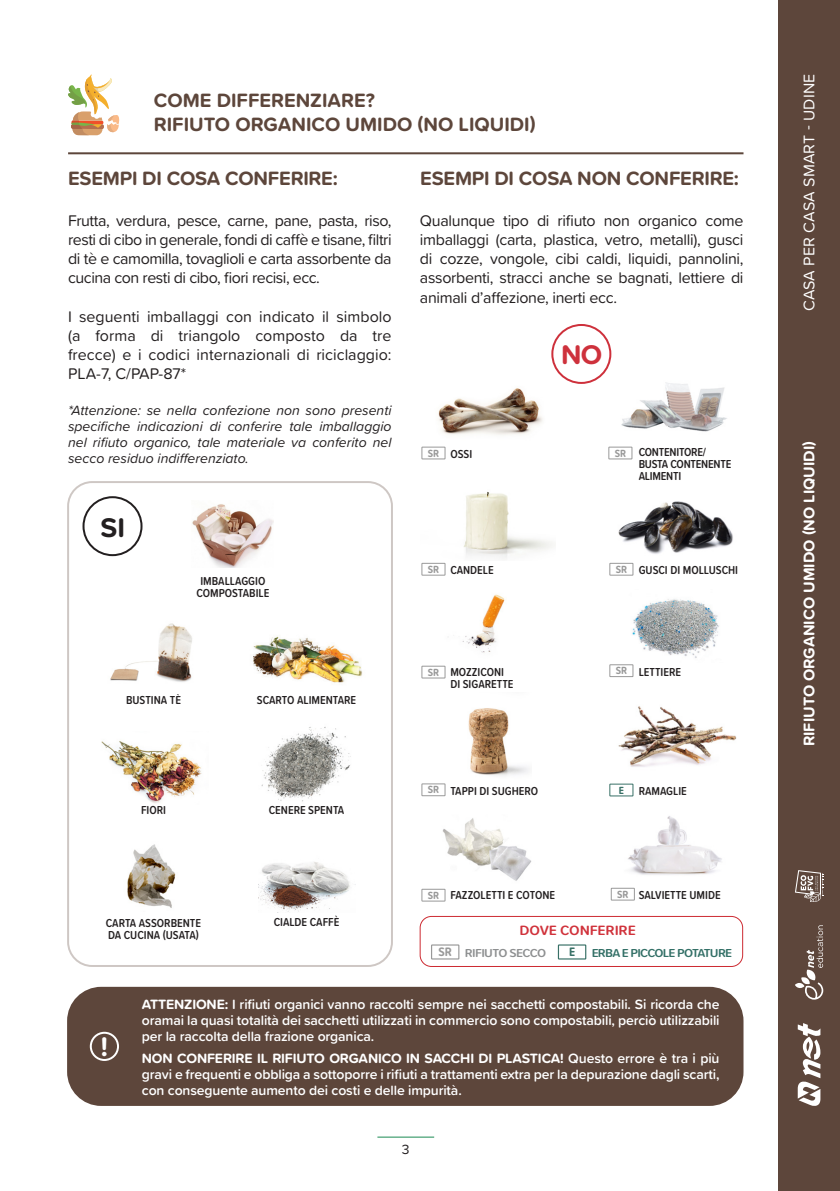
<style>
.page{position:relative;width:840px;height:1191px;background:#fff}
.page>*{position:absolute;margin:0;border:0;box-sizing:border-box;transform-origin:0 0}
.t1{font:700 28px "Proxima Soft";color:#ce313c}
.t2{font:700 28px "Proxima Soft";color:#231f20}
.t3{font:700 28px "Proxima Soft";color:#fff}
.t4{font:700 20px "Proxima Soft";letter-spacing:-.005em;color:#5d463b}
.t5{font:16px/19.2px "Proxima Soft";letter-spacing:-.02em;color:#231f20;text-align:justify}
.t6{font:700 16px "Proxima Soft";color:#fff}
.t7{font:16px "Proxima Soft";letter-spacing:.01em;color:#fff}
.t8{font:600 14px/16px "Proxima Soft";letter-spacing:-.01em;color:#fff;text-align:justify}
.t9{font:italic 14px/16px "Proxima Soft";color:#231f20;text-align:justify}
.t10{font:600 14px "Proxima Soft Cond";letter-spacing:-.01em;color:#d0323b;scale:1.23 1}
.t11{font:13.8px "Proxima Soft";color:#231f20}
.t12{font:700 12.8px "Proxima Soft Cond";color:#387066}
.t13{font:600 12px/12px "Proxima Soft Cond";color:#231f20;text-align:center}
.t14{font:600 12px/12px "Proxima Soft Cond";letter-spacing:-.02em;color:#231f20}
.t15{font:600 12px "Proxima Soft Cond";letter-spacing:-.05em;color:#337067;scale:1.23 1}
.t16{font:600 12px "Proxima Soft Cond";letter-spacing:-.04em;color:#8e9091;scale:1.23 1}
.t17{font:700 10.8px "Proxima Soft Cond";color:#999}
.t18{font:700 10.8px "Proxima Soft Cond";color:#387066}
.s1{font-weight:700;font-size:12.8px;color:#999}
.s2{font-weight:700}
</style>
<div class="page">
<hr style="left:0;top:365px;width:1px;height:34px;background:#62b772">
<hr style="left:68px;top:152px;width:675px;height:2px;background:#5d463b">
<svg style="left:68px;top:74px;width:52px;height:61px"></svg>
<div style="left:777px;top:0;width:62px;height:1191px;background:#5d463b"></div>
<svg style="left:797px;top:1023px;width:23px;height:83px"></svg>
<svg style="left:794px;top:983px;width:10px;height:5px"></svg>
<svg style="left:800px;top:925px;width:22px;height:74px"></svg>
<svg style="left:795px;top:870px;width:28px;height:32px"></svg>
<img style="left:438px;top:388px;width:105px;height:47px">
<img style="left:463px;top:491px;width:90px;height:68px">
<img style="left:462px;top:594px;width:43px;height:59px">
<img style="left:468px;top:708px;width:61px;height:68px">
<img style="left:442px;top:818px;width:90px;height:63px">
<div style="left:421px;top:888px;width:24px;height:13px;border:1px solid #999"></div>
<div style="left:421px;top:783px;width:24px;height:13px;border:1px solid #999"></div>
<div style="left:421px;top:665px;width:24px;height:13px;border:1px solid #999"></div>
<div style="left:421px;top:563px;width:24px;height:12px;border:1px solid #999"></div>
<div style="left:421px;top:446px;width:24px;height:13px;border:1px solid #999"></div>
<img style="left:621px;top:382px;width:106px;height:50px">
<img style="left:618px;top:501px;width:115px;height:53px">
<img style="left:632px;top:599px;width:87px;height:59px">
<img style="left:618px;top:706px;width:119px;height:61px">
<img style="left:628px;top:816px;width:94px;height:59px">
<div style="left:609px;top:563px;width:24px;height:12px;border:1px solid #999"></div>
<div style="left:609px;top:664px;width:24px;height:13px;border:1px solid #999"></div>
<div style="left:609px;top:783px;width:24px;height:13px;border:1px solid #387066"></div>
<div style="left:610px;top:887px;width:24px;height:13px;border:1px solid #999"></div>
<div style="left:608px;top:446px;width:24px;height:13px;border:1px solid #999"></div>
<div style="left:551px;top:324px;width:60px;height:60px;border:2px solid #ce313c;border-radius:50%"></div>
<img style="left:127px;top:844px;width:49px;height:64px">
<img style="left:258px;top:862px;width:92px;height:51px">
<img style="left:101px;top:741px;width:101px;height:62px">
<img style="left:261px;top:727px;width:90px;height:75px">
<img style="left:110px;top:623px;width:82px;height:59px">
<img style="left:253px;top:636px;width:109px;height:47px">
<div style="left:82px;top:496px;width:60px;height:60px;border:2px solid #231f20;border-radius:50%"></div>
<div style="left:67px;top:481px;width:326px;height:486px;border:2px solid #5d463b;border-radius:24px"></div>
<img style="left:192px;top:504px;width:82px;height:63px">
<hr style="left:377px;top:1136px;width:57px;height:1px;background:#1b8a53">
<div style="left:67px;top:986px;width:676px;height:120px;background:#5d463b;border-radius:34px"></div>
<div style="left:90px;top:1031px;width:29px;height:30px;border:2px solid #fff;border-radius:50%"></div>
<div style="left:419px;top:916px;width:323px;height:51px;border:1px solid #cd2b32;border-radius:11px"></div>
<div style="left:431px;top:944px;width:28px;height:15px;border:1px solid #999"></div>
<div style="left:557px;top:944px;width:29px;height:15px;border:1px solid #387066"></div>
<p class="t4" style="left:154px;top:86px;width:222px">COME DIFFERENZIARE?</p>
<p class="t4" style="left:154px;top:110px;width:383px">RIFIUTO ORGANICO UMIDO (NO LIQUIDI)</p>
<p class="t4" style="left:68px;top:163px;width:271px">ESEMPI DI COSA CONFERIRE:</p>
<p class="t4" style="left:420px;top:163px;width:320px">ESEMPI DI COSA NON CONFERIRE:</p>
<p class="t5" style="left:68px;top:210px;width:325px">Frutta, verdura, pesce, carne, pane, pasta, riso, resti di cibo in generale, fondi di caffè e tisane, filtri di tè e camomilla, tovaglioli e carta assorbente da cucina con resti di cibo, fiori recisi, ecc.</p>
<p class="t5" style="left:68px;top:306px;width:325px">I seguenti imballaggi con indicato il simbolo (a forma di triangolo composto da tre frecce) e i codici internazionali di riciclaggio:<br>PLA-7, C/PAP-87*</p>
<p class="t9" style="left:68px;top:401px;width:325px">*Attenzione: se nella confezione non sono presenti specifiche indicazioni di conferire tale imballaggio nel rifiuto organico, tale materiale va conferito nel secco residuo indifferenziato.</p>
<p class="t5" style="left:420px;top:210px;width:325px">Qualunque tipo di rifiuto non organico come imballaggi (carta, plastica, vetro, metalli), gusci di cozze, vongole, cibi caldi, liquidi, pannolini, assorbenti, stracci anche se bagnati, lettiere di animali d’affezione, inerti ecc.</p>
<p class="t1" style="left:560px;top:334px;width:43px">NO</p>
<p class="t17" style="left:614px;top:445px;width:13px">SR</p>
<p class="t14" style="left:638px;top:445px;width:94px">CONTENITORE/<br>BUSTA CONTENENTE<br>ALIMENTI</p>
<p class="t17" style="left:427px;top:445px;width:13px">SR</p>
<p class="t13" style="left:450px;top:447px;width:23px">OSSI</p>
<p class="t2" style="left:101px;top:506px;width:26px">SI</p>
<p class="t13" style="left:196px;top:574px;width:75px">IMBALLAGGIO<br>COMPOSTABILE</p>
<p class="t13" style="left:126px;top:693px;width:56px">BUSTINA TÈ</p>
<p class="t13" style="left:257px;top:694px;width:101px">SCARTO ALIMENTARE</p>
<p class="t13" style="left:141px;top:803px;width:27px">FIORI</p>
<p class="t13" style="left:269px;top:803px;width:77px">CENERE SPENTA</p>
<p class="t13" style="left:106px;top:916px;width:97px">CARTA ASSORBENTE</p>
<p class="t13" style="left:108px;top:928px;width:92px">DA CUCINA (USATA)</p>
<p class="t13" style="left:273px;top:915px;width:67px">CIALDE CAFFÈ</p>
<p class="t17" style="left:427px;top:561px;width:13px">SR</p>
<p class="t13" style="left:450px;top:563px;width:45px">CANDELE</p>
<p class="t17" style="left:615px;top:561px;width:13px">SR</p>
<p class="t13" style="left:638px;top:563px;width:101px">GUSCI DI MOLLUSCHI</p>
<p class="t17" style="left:427px;top:664px;width:13px">SR</p>
<p class="t13" style="left:450px;top:665px;width:55px">MOZZICONI</p>
<p class="t13" style="left:450px;top:677px;width:65px">DI SIGARETTE</p>
<p class="t17" style="left:615px;top:662px;width:13px">SR</p>
<p class="t13" style="left:638px;top:666px;width:44px">LETTIERE</p>
<p class="t17" style="left:427px;top:781px;width:13px">SR</p>
<p class="t13" style="left:450px;top:784px;width:89px">TAPPI DI SUGHERO</p>
<p class="t18" style="left:618px;top:782px;width:7px">E</p>
<p class="t13" style="left:638px;top:784px;width:50px">RAMAGLIE</p>
<p class="t17" style="left:427px;top:887px;width:13px">SR</p>
<p class="t13" style="left:450px;top:888px;width:106px">FAZZOLETTI E COTONE</p>
<p class="t17" style="left:616px;top:886px;width:13px">SR</p>
<p class="t13" style="left:638px;top:888px;width:83px">SALVIETTE UMIDE</p>
<p class="t10" style="left:519px;top:920px;width:96px">DOVE CONFERIRE</p>
<p class="t12" style="left:568px;top:942px;width:8px">E</p>
<p class="t15" style="left:591px;top:943px;width:116px">ERBA E PICCOLE POTATURE</p>
<p class="t16" style="left:438px;top:943px;width:89px"><span class="s1">SR</span> RIFIUTO SECCO</p>
<p class="t3" style="left:101px;top:1025px;width:9px">!</p>
<p class="t8" style="left:142px;top:995px;width:579px"><span class="s2">ATTENZIONE:</span> I rifiuti organici vanno raccolti sempre nei sacchetti compostabili. Si ricorda che oramai la quasi totalità dei sacchetti utilizzati in commercio sono compostabili, perciò utilizzabili per la raccolta della frazione organica.</p>
<p class="t8" style="left:142px;top:1049px;width:579px"><span class="s2">NON CONFERIRE IL RIFIUTO ORGANICO IN SACCHI DI PLASTICA!</span> Questo errore è tra i più gravi e frequenti e obbliga a sottoporre i rifiuti a trattamenti extra per la depurazione dagli scarti, con conseguente aumento dei costi e delle impurità.</p>
<p class="t11" style="left:402px;top:1139px;width:9px">3</p>
<p class="t7" style="left:796px;top:311px;width:239px;rotate:-90deg">CASA PER CASA SMART - UDINE</p>
<p class="t6" style="left:796px;top:746px;width:307px;rotate:-90deg">RIFIUTO ORGANICO UMIDO (NO LIQUIDI)</p>
</div>
